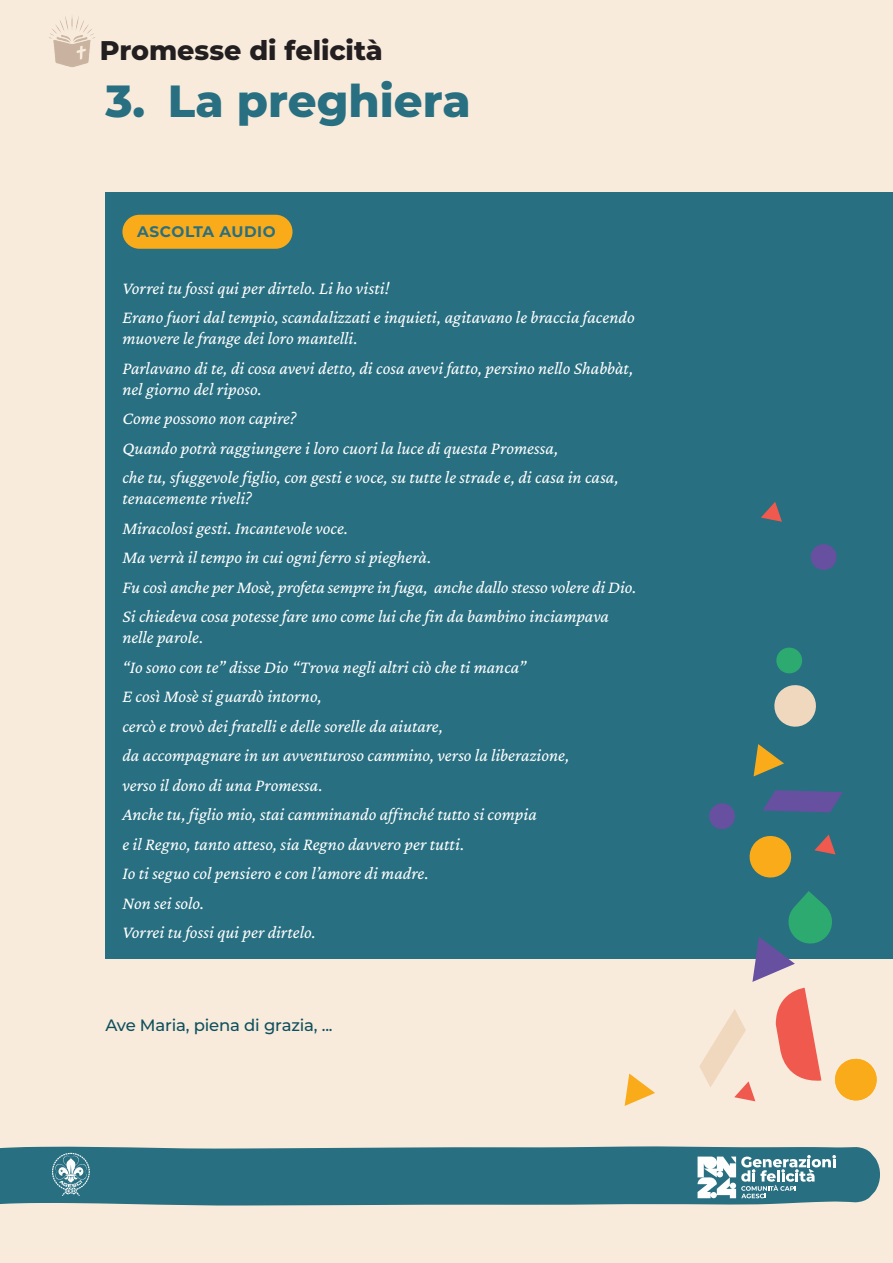
<style>
.page{position:relative;width:893px;height:1263px;background:#f8ebdc}
.page>*{position:absolute;margin:0;border:0;box-sizing:border-box;transform-origin:0 0}
.t1{font:800 45px "Montserrat";color:#286f81}
.t2{font:800 27px "Montserrat";color:#231f20}
.t3{font:italic 18px/29.5px "Crimson Pro";color:#fff}
.t4{font:500 16.5px "Montserrat";letter-spacing:-.01em;color:#0f4f5d}
.t5{font:700 15.3px "Montserrat";letter-spacing:.035em;color:#286f81}
</style>
<div class="page">
<div style="left:105px;top:192px;width:788px;height:767px;background:#286f81"></div>
<svg style="left:754px;top:744px;width:30px;height:32px"></svg>
<svg style="left:814px;top:834px;width:22px;height:20px"></svg>
<svg style="left:763px;top:790px;width:80px;height:22px"></svg>
<svg style="left:749px;top:836px;width:43px;height:42px"></svg>
<svg style="left:709px;top:803px;width:26px;height:26px"></svg>
<svg style="left:625px;top:1073px;width:30px;height:33px"></svg>
<svg style="left:776px;top:988px;width:45px;height:93px"></svg>
<svg style="left:810px;top:544px;width:27px;height:26px"></svg>
<svg style="left:752px;top:891px;width:80px;height:91px"></svg>
<svg style="left:774px;top:685px;width:42px;height:42px"></svg>
<svg style="left:776px;top:647px;width:26px;height:27px"></svg>
<svg style="left:761px;top:502px;width:21px;height:20px"></svg>
<svg style="left:699px;top:1009px;width:56px;height:92px"></svg>
<svg style="left:835px;top:1058px;width:42px;height:43px"></svg>
<img style="left:49px;top:16px;width:46px;height:51px">
<svg style="left:0;top:1146px;width:880px;height:60px;background:#357787"></svg>
<svg style="left:52px;top:1153px;width:38px;height:43px;background:#6497a4"></svg>
<svg style="left:697px;top:1155px;width:139px;height:43px;background:#7aa6b1"></svg>
<div style="left:122px;top:215px;width:170px;height:34px;background:#faab1a;border-radius:17px"></div>
<h2 class="t2" style="left:100px;top:30px;width:285px">Promesse di felicità</h2>
<h1 class="t1" style="left:105px;top:68px;width:367px">3. La preghiera</h1>
<p class="t5" style="left:137px;top:221px;width:140px">ASCOLTA AUDIO</p>
<p class="t3" style="left:122px;top:273px;width:514px">Vorrei tu fossi qui per dirtelo. Li ho visti!<br>Erano fuori dal tempio, scandalizzati e inquieti, agitavano le braccia facendo</p>
<p class="t3" style="left:122px;top:323px;width:513px">muovere le frange dei loro mantelli.<br>Parlavano di te, di cosa avevi detto, di cosa avevi fatto, persino nello Shabbàt,</p>
<p class="t3" style="left:122px;top:374px;width:498px">nel giorno del riposo.<br>Come possono non capire?<br>Quando potrà raggiungere i loro cuori la luce di questa Promessa,<br>che tu, sfuggevole figlio, con gesti e voce, su tutte le strade e, di casa in casa,</p>
<p class="t3" style="left:122px;top:483px;width:515px">tenacemente riveli?<br>Miracolosi gesti. Incantevole voce.<br>Ma verrà il tempo in cui ogni ferro si piegherà.<br>Fu così anche per Mosè, profeta sempre in fuga, anche dallo stesso volere di Dio.<br>Si chiedeva cosa potesse fare uno come lui che fin da bambino inciampava</p>
<p class="t3" style="left:122px;top:622px;width:448px">nelle parole.<br>“Io sono con te” disse Dio “Trova negli altri ciò che ti manca”<br>E così Mosè si guardò intorno,<br>cercò e trovò dei fratelli e delle sorelle da aiutare,<br>da accompagnare in un avventuroso cammino, verso la liberazione, verso il dono di una Promessa.<br>Anche tu, figlio mio, stai camminando affinché tutto si compia<br>e il Regno, tanto atteso, sia Regno davvero per tutti.<br>Io ti seguo col pensiero e con l’amore di madre.<br>Non sei solo.<br>Vorrei tu fossi qui per dirtelo.</p>
<p class="t4" style="left:105px;top:1013px;width:229px">Ave Maria, piena di grazia, ...</p>
</div>
